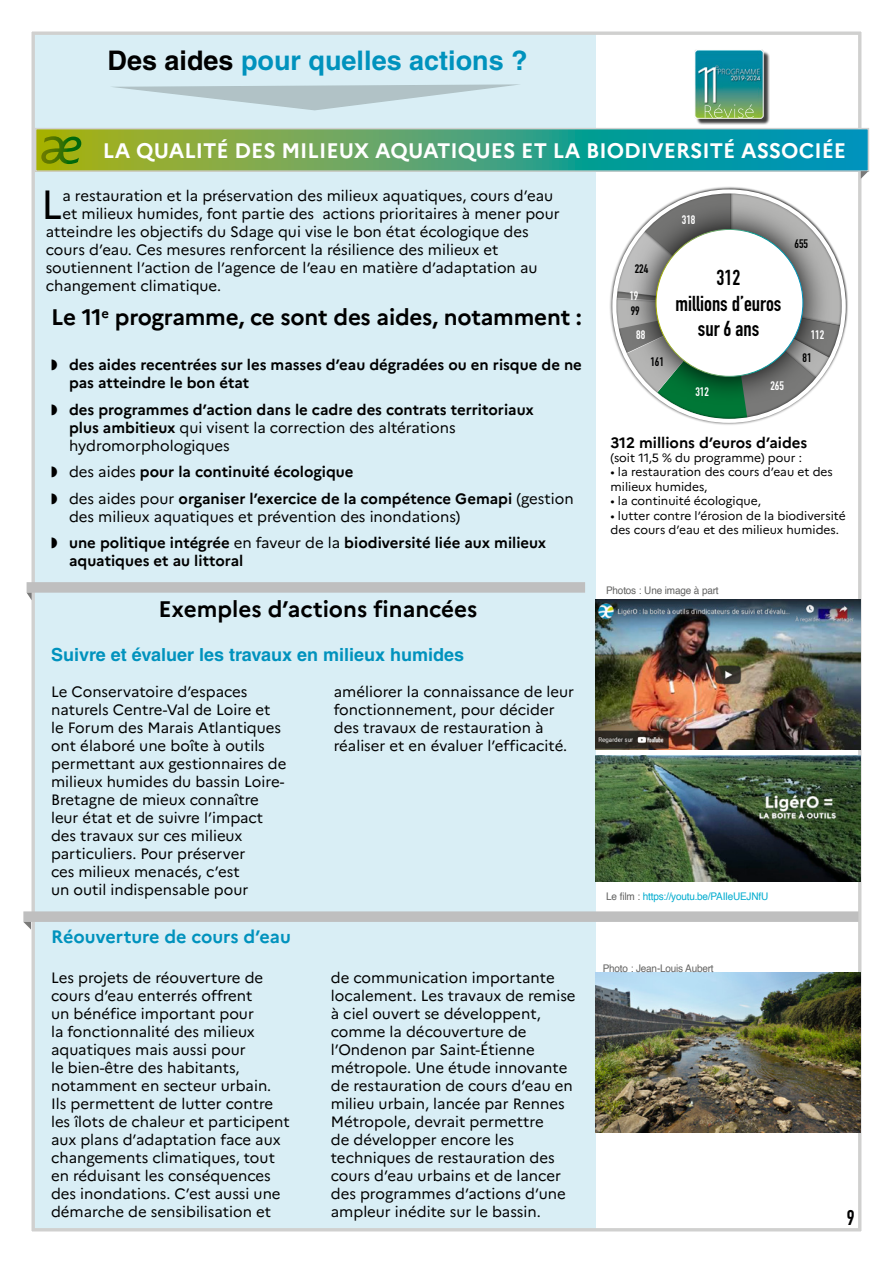
<style>
.page{position:relative;width:893px;height:1263px;background:#fff}
.page>*{position:absolute;margin:0;border:0;box-sizing:border-box;transform-origin:0 0}
.courant{font:40.65px "Marianne";color:#000}
.t1{font:700 27px "Helvetica LT Std";color:#0092bd}
.Titre_programme{font:700 22.5px "Marianne";letter-spacing:-.01em;color:#000}
.t2{font:21.3px/25.7px "DIN Engschrift Std";color:#000;text-align:center}
.t3{font:700 21px "Marianne";color:#fff}
.t4{font:700 21px "DIN Condensed";color:#000}
.courant_sans_lettrin{font:700 18px "Helvetica LT Std";color:#0092bd}
.courant_sans_lettrin-2{font:700 18px "Marianne";color:#0092bd}
.courant_sans_lettrin-3{font:15px/18px "Marianne";color:#000}
.courant_sans_lettrin-4{font:700 15px/18px "Marianne";color:#000}
.courant-2{font:15px "Marianne";color:#000}
.t5{font:12.15px "DIN Engschrift Std";color:#fff}
.t6{font:12.15px "DIN Engschrift Std";color:#000}
.puce_chiffre{font:12px/14.4px "Marianne";color:#000}
.courant_sans_lettrin-5{font:12px "Marianne";color:#000}
.DP__Crédit_fer_à_gau{font:10.5px "Helvetica";letter-spacing:-.02em;color:#636362;scale:.95 1}
.DP__Crédit_fer_à_gau-2{font:10.5px "Helvetica";letter-spacing:-.02em;color:#00accf;scale:.95 1}
.s1{color:#000}
.s2{font-weight:400}
.s3{font-weight:700}
.s4{color:#636362}
</style>
<div class="page">
<div style="left:0;top:0;width:595px;height:1263px;background:#d9eef5"></div>
<svg style="left:112px;top:84px;width:407px;height:26px"></svg>
<div style="left:0;top:0;width:893px;height:1263px;border:32px solid #fff"></div>
<svg style="left:38px;top:131px;width:828px;height:38px;background:#45a175"></svg>
<div style="left:35px;top:128px;width:834px;height:44px;border:2px solid #d0d0cf"></div>
<svg style="left:41px;top:136px;width:40px;height:28px"></svg>
<svg style="left:861px;top:171px;width:7px;height:8px"></svg>
<div style="left:27px;top:582px;width:558px;height:11px;background:#bfbfbf"></div>
<svg style="left:27px;top:593px;width:5px;height:7px"></svg>
<div style="left:609px;top:186px;width:240px;height:240px;background:#000;opacity:.75"></div>
<img style="left:595px;top:756px;width:266px;height:125px">
<div style="left:23px;top:911px;width:835px;height:11px;background:#bfbfbf"></div>
<svg style="left:23px;top:922px;width:8px;height:7px"></svg>
<img style="left:595px;top:599px;width:266px;height:150px">
<img style="left:595px;top:973px;width:266px;height:159px">
<div style="left:696px;top:51px;width:74px;height:74px;background:#000;opacity:.75"></div>
<img style="left:694px;top:49px;width:70px;height:70px">
<svg style="left:705px;top:105px;width:49px;height:13px"></svg>
<h2 class="t1" style="left:108px;top:44px;width:422px"><span class="s1">Des aides</span> pour quelles actions ?</h2>
<p class="t3" style="left:103px;top:137px;width:745px">LA QUALITÉ DES MILIEUX AQUATIQUES ET LA BIODIVERSITÉ ASSOCIÉE</p>
<p class="courant" style="left:41px;top:179px;width:23px">L</p>
<p class="courant-2" style="left:62px;top:186px;width:492px">a restauration et la préservation des milieux aquatiques, cours d’eau</p>
<p class="courant-2" style="left:62px;top:204px;width:499px">et milieux humides, font partie des actions prioritaires à mener pour</p>
<p class="courant-2" style="left:46px;top:222px;width:485px">atteindre les objectifs du Sdage qui vise le bon état écologique des</p>
<p class="courant-2" style="left:46px;top:240px;width:454px">cours d’eau. Ces mesures renforcent la résilience des milieux et</p>
<p class="courant-2" style="left:46px;top:258px;width:493px">soutiennent l’action de l’agence de l’eau en matière d’adaptation au</p>
<p class="courant-2" style="left:46px;top:276px;width:177px">changement climatique.</p>
<p class="Titre_programme" style="left:51px;top:304px;width:532px">Le 11<sup>e</sup> programme, ce sont des aides, notamment :</p>
<p class="courant_sans_lettrin-4" style="left:69px;top:356px;width:514px;text-indent:-18px">◗ des aides recentrées sur les masses d’eau dégradées ou en risque de ne pas atteindre le bon état</p>
<p class="courant_sans_lettrin-4" style="left:69px;top:401px;width:466px;text-indent:-18px">◗ des programmes d’action dans le cadre des contrats territoriaux plus ambitieux <span class="s2">qui visent la correction des altérations hydromorphologiques</span></p>
<p class="courant_sans_lettrin-4" style="left:51px;top:463px;width:304px">◗ <span class="s2">des aides</span> pour la continuité écologique</p>
<p class="courant_sans_lettrin-3" style="left:69px;top:490px;width:506px;text-indent:-18px">◗ des aides pour <span class="s3">organiser l’exercice de la compétence Gemapi</span> (gestion des milieux aquatiques et prévention des inondations)</p>
<p class="courant_sans_lettrin-4" style="left:69px;top:534px;width:479px;text-indent:-18px">◗ une politique intégrée <span class="s2">en faveur de la</span> biodiversité liée aux milieux aquatiques et au littoral</p>
<p class="Titre_programme" style="left:158px;top:595px;width:320px">Exemples d’actions financées</p>
<p class="courant_sans_lettrin" style="left:51px;top:644px;width:415px">Suivre et évaluer les travaux en milieux humides</p>
<p class="courant_sans_lettrin-3" style="left:51px;top:683px;width:237px">Le Conservatoire d’espaces naturels Centre-Val de Loire et le Forum des Marais Atlantiques ont élaboré une boîte à outils permettant aux gestionnaires de milieux humides du bassin Loire-<br>Bretagne de mieux connaître leur état et de suivre l’impact des travaux sur ces milieux particuliers. Pour préserver<br>ces milieux menacés, c’est<br>un outil indispensable pour</p>
<p class="courant_sans_lettrin-3" style="left:334px;top:683px;width:242px">améliorer la connaissance de leur fonctionnement, pour décider des travaux de restauration à réaliser et en évaluer l’efficacité.</p>
<p class="courant_sans_lettrin-2" style="left:51px;top:926px;width:241px">Réouverture de cours d’eau</p>
<p class="courant_sans_lettrin-3" style="left:51px;top:968px;width:240px">Les projets de réouverture de cours d’eau enterrés offrent<br>un bénéfice important pour<br>la fonctionnalité des milieux aquatiques mais aussi pour<br>le bien-être des habitants, notamment en secteur urbain.<br>Ils permettent de lutter contre les îlots de chaleur et participent aux plans d’adaptation face aux changements climatiques, tout en réduisant les conséquences des inondations. C’est aussi une démarche de sensibilisation et</p>
<p class="courant_sans_lettrin-3" style="left:331px;top:968px;width:246px">de communication importante localement. Les travaux de remise à ciel ouvert se développent, comme la découverture de l’Ondenon par Saint-Étienne métropole. Une étude innovante de restauration de cours d’eau en milieu urbain, lancée par Rennes<br>Métropole, devrait permettre<br>de développer encore les techniques de restauration des cours d’eau urbains et de lancer des programmes d’actions d’une ampleur inédite sur le bassin.</p>
<p class="t6" style="left:635px;top:261px;width:15px">224</p>
<p class="t5" style="left:629px;top:289px;width:11px">19</p>
<p class="t6" style="left:631px;top:304px;width:11px">99</p>
<p class="t5" style="left:636px;top:328px;width:11px">88</p>
<p class="t6" style="left:650px;top:355px;width:15px">161</p>
<p class="t5" style="left:682px;top:212px;width:15px">318</p>
<p class="t2" style="left:717px;top:265px;width:25px">312</p>
<p class="t2" style="left:676px;top:290px;width:107px">millions d’euros sur 6 ans</p>
<p class="t5" style="left:695px;top:384px;width:15px">312</p>
<p class="t5" style="left:770px;top:378px;width:15px">265</p>
<p class="t6" style="left:794px;top:237px;width:15px">655</p>
<p class="t5" style="left:811px;top:328px;width:15px">112</p>
<p class="t6" style="left:802px;top:350px;width:11px">81</p>
<p class="courant_sans_lettrin-4" style="left:610px;top:433px;width:198px">312 millions d’euros d’aides</p>
<p class="courant_sans_lettrin-5" style="left:610px;top:450px;width:193px">(soit 11,5 % du programme) pour :</p>
<p class="puce_chiffre" style="left:610px;top:465px;width:224px">• la restauration des cours d’eau et des milieux humides,</p>
<p class="puce_chiffre" style="left:610px;top:494px;width:152px">• la continuité écologique,</p>
<p class="puce_chiffre" style="left:610px;top:508px;width:237px">• lutter contre l’érosion de la biodiversité des cours d’eau et des milieux humides.</p>
<p class="DP__Crédit_fer_à_gau" style="left:606px;top:582px;width:120px">Photos : Une image à part</p>
<p class="DP__Crédit_fer_à_gau-2" style="left:606px;top:888px;width:172px"><span class="s4">Le film :</span> https://youtu.be/PAIIeUEJNfU</p>
<p class="DP__Crédit_fer_à_gau" style="left:603px;top:960px;width:118px">Photo : Jean-Louis Aubert</p>
<h3 class="t4" style="left:847px;top:1203px;width:9px">9</h3>
</div>
